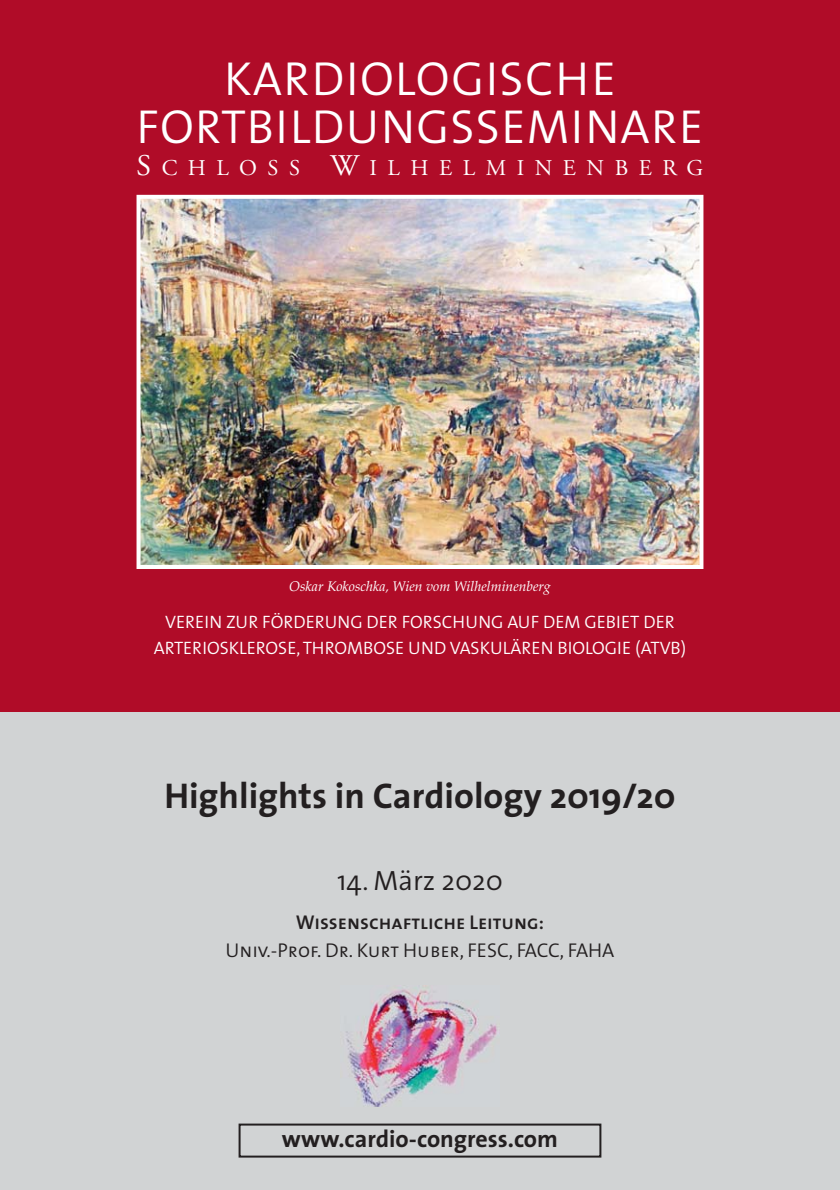
<style>
.page{position:relative;width:840px;height:1190px;background:#fff}
.page>*{position:absolute;margin:0;border:0;box-sizing:border-box;transform-origin:0 0}
.t1{font:300 48px/48px "The Sans";letter-spacing:.03em;color:#fff;text-align:center}
.t2{font:700 36px "The Sans";color:#231f20}
.t3{font:300 28px "The Sans";color:#231f20}
.t4{font:700 24px "The Sans";color:#231f20}
.t5{font:22.4px "Adobe Garamond Pro";letter-spacing:.465em;color:#fff}
.t6{font:20px "The Sans Semi Light Caps";color:#231f20}
.t7{font:20px "The Sans Semi Bold Caps";color:#231f20}
.t8{font:18px/26px "The Sans Semi Light Caps";color:#fff;text-align:center}
.t9{font:italic 14px "Palatino";color:#fff}
.s1{font-size:30px}
</style>
<div class="page">
<div style="left:0;top:0;width:840px;height:776px;background:#b00c28"></div>
<div style="left:0;top:712px;width:840px;height:478px;background:#d1d3d4"></div>
<img style="left:142px;top:200px;width:556px;height:364px">
<div style="left:137px;top:195px;width:566px;height:374px;border:4px solid #fff"></div>
<div style="left:239px;top:1124px;width:362px;height:34px;border:2px solid #231f20"></div>
<img style="left:346px;top:989px;width:153px;height:118px">
<h1 class="t1" style="left:137px;top:60px;width:568px">KARDIOLOGISCHE<br>FORTBILDUNGSSEMINARE</h1>
<p class="t5" style="left:137px;top:154px;width:568px"><span class="s1">S</span>CHLOSS <span class="s1">W</span>ILHELMINENBERG</p>
<p class="t9" style="left:289px;top:580px;width:263px">Oskar Kokoschka, Wien vom Wilhelminenberg</p>
<p class="t8" style="left:154px;top:609px;width:534px">VEREIN ZUR FÖRDERUNG DER FORSCHUNG AUF DEM GEBIET DER<br>ARTERIOSKLEROSE, THROMBOSE UND VASKULÄREN BIOLOGIE (ATVB)</p>
<h2 class="t2" style="left:164px;top:782px;width:513px">Highlights in Cardiology 2019/20</h2>
<h3 class="t3" style="left:337px;top:869px;width:167px">14. März 2020</h3>
<p class="t7" style="left:296px;top:910px;width:250px">Wissenschaftliche Leitung:</p>
<p class="t6" style="left:225px;top:938px;width:390px">Univ.-Prof. Dr. Kurt Huber, FESC, FACC, FAHA</p>
<h3 class="t4" style="left:282px;top:1129px;width:278px">www.cardio-congress.com</h3>
</div>
